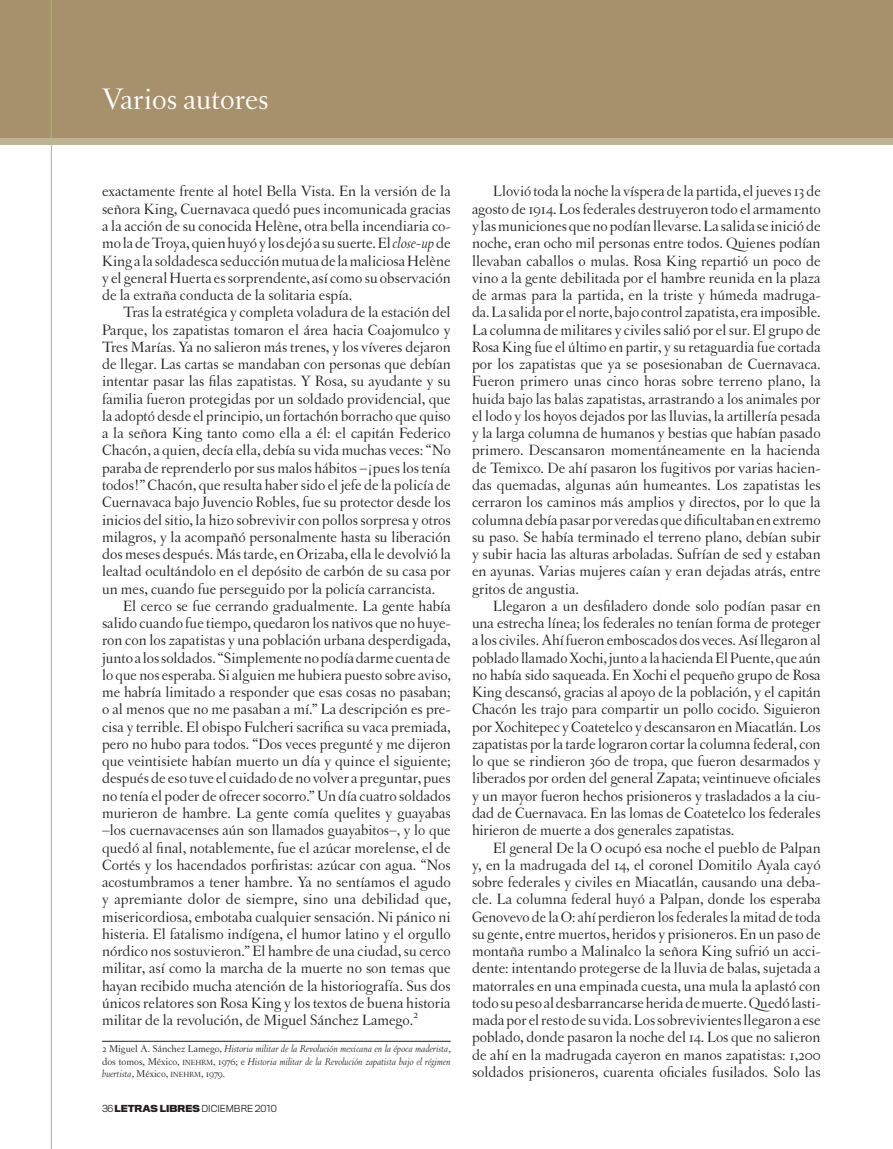
<style>
.page{position:relative;width:893px;height:1149px;background:#fff}
.page>*{position:absolute;margin:0;border:0;box-sizing:border-box;transform-origin:0 0}
.t1{font:31.5px "Letras Oldstyle";color:#fff}
.t2{font:15.75px/17.2px "Letras Oldstyle";color:#231f20;text-align:justify}
.t3{font:italic 10.5px/12.6px "Letras Oldstyle";color:#231f20;text-align:justify}
.t4{font:300 9px "Titling Gothic FB Normal";color:#231f20}
.s1{font-style:italic}
.s2{font-style:normal}
.s3{font-style:normal;font-size:7.8px}
.s4{font-weight:700}
</style>
<div class="page">
<div style="left:0;top:0;width:893px;height:145px;background:#a7916d"></div>
<hr style="left:51px;top:0;width:1px;height:1148px;background:#a8a9ad">
<div style="left:0;top:138px;width:893px;height:7px;background:#beb493"></div>
<hr style="left:102px;top:1040px;width:349px;height:1px;background:#231f20">
<h1 class="t1" style="left:102px;top:81px;width:168px">Varios autores</h1>
<p class="t2" style="left:102px;top:183px;width:350px">exactamente frente al hotel Bella Vista. En la versión de la señora King, Cuernavaca quedó pues incomunicada gracias a la acción de su conocida Helène, otra bella incendiaria co&shy;mo la de Troya, quien huyó y los dejó a su suerte. El <span class="s1">close-up</span> de King a la soldadesca seducción mutua de la maliciosa Helène y el general Huerta es sorprendente, así como su observación de la extraña conducta de la solitaria espía.</p>
<p class="t2" style="left:123px;top:303px;width:329px">Tras la estratégica y completa voladura de la estación del</p>
<p class="t2" style="left:102px;top:321px;width:350px">Parque, los zapatistas tomaron el área hacia Coajomulco y</p>
<p class="t2" style="left:102px;top:338px;width:350px">Tres Marías. Ya no salieron más trenes, y los víveres dejaron</p>
<p class="t2" style="left:102px;top:355px;width:350px">de llegar. Las cartas se mandaban con personas que debían</p>
<p class="t2" style="left:102px;top:372px;width:350px">intentar pasar las filas zapatistas. Y Rosa, su ayudante y su</p>
<p class="t2" style="left:102px;top:390px;width:350px">familia fueron protegidas por un soldado providencial, que</p>
<p class="t2" style="left:102px;top:407px;width:350px">la adoptó desde el principio, un fortachón borracho que quiso</p>
<p class="t2" style="left:102px;top:424px;width:350px">a la señora King tanto como ella a él: el capitán Federico</p>
<p class="t2" style="left:102px;top:441px;width:350px">Chacón, a quien, decía ella, debía su vida muchas veces: “No</p>
<p class="t2" style="left:102px;top:459px;width:350px">paraba de reprenderlo por sus malos hábitos –¡pues los tenía</p>
<p class="t2" style="left:102px;top:476px;width:350px">todos!” Chacón, que resulta haber sido el jefe de la policía de</p>
<p class="t2" style="left:102px;top:493px;width:350px">Cuernavaca bajo Juvencio Robles, fue su protector desde los</p>
<p class="t2" style="left:102px;top:510px;width:350px">inicios del sitio, la hizo sobrevivir con pollos sorpresa y otros</p>
<p class="t2" style="left:102px;top:528px;width:350px">milagros, y la acompañó personalmente hasta su liberación</p>
<p class="t2" style="left:102px;top:545px;width:350px">dos meses después. Más tarde, en Orizaba, ella le devolvió la</p>
<p class="t2" style="left:102px;top:562px;width:350px">lealtad ocultándolo en el depósito de carbón de su casa por</p>
<p class="t2" style="left:102px;top:579px;width:335px">un mes, cuando fue perseguido por la policía carrancista.</p>
<p class="t2" style="left:123px;top:597px;width:329px">El cerco se fue cerrando gradualmente. La gente había</p>
<p class="t2" style="left:102px;top:614px;width:350px">salido cuando fue tiempo, quedaron los nativos que no huye-</p>
<p class="t2" style="left:102px;top:631px;width:350px">ron con los zapatistas y una población urbana desperdigada,</p>
<p class="t2" style="left:102px;top:648px;width:350px">junto a los soldados. “Simplemente no podía darme cuenta de</p>
<p class="t2" style="left:102px;top:666px;width:350px">lo que nos esperaba. Si alguien me hubiera puesto sobre aviso,</p>
<p class="t2" style="left:102px;top:683px;width:350px">me habría limitado a responder que esas cosas no pasaban;</p>
<p class="t2" style="left:102px;top:700px;width:350px">o al menos que no me pasaban a mí.” La descripción es pre-</p>
<p class="t2" style="left:102px;top:717px;width:350px">cisa y terrible. El obispo Fulcheri sacrifica su vaca premiada,</p>
<p class="t2" style="left:102px;top:735px;width:350px">pero no hubo para todos. “Dos veces pregunté y me dijeron</p>
<p class="t2" style="left:102px;top:752px;width:350px">que veintisiete habían muerto un día y quince el siguiente;</p>
<p class="t2" style="left:102px;top:769px;width:350px">después de eso tuve el cuidado de no volver a preguntar, pues</p>
<p class="t2" style="left:102px;top:786px;width:350px">no tenía el poder de ofrecer socorro.” Un día cuatro soldados</p>
<p class="t2" style="left:102px;top:804px;width:350px">murieron de hambre. La gente comía quelites y guayabas</p>
<p class="t2" style="left:102px;top:821px;width:350px">–los cuernavacenses aún son llamados guayabitos–, y lo que</p>
<p class="t2" style="left:102px;top:838px;width:350px">quedó al final, notablemente, fue el azúcar morelense, el de</p>
<p class="t2" style="left:102px;top:855px;width:350px">Cortés y los hacendados porfiristas: azúcar con agua. “Nos</p>
<p class="t2" style="left:102px;top:873px;width:350px">acostumbramos a tener hambre. Ya no sentíamos el agudo</p>
<p class="t2" style="left:102px;top:890px;width:350px">y apremiante dolor de siempre, sino una debilidad que,</p>
<p class="t2" style="left:102px;top:907px;width:350px">misericordiosa, embotaba cualquier sensación. Ni pánico ni</p>
<p class="t2" style="left:102px;top:924px;width:350px">histeria. El fatalismo indígena, el humor latino y el orgullo</p>
<p class="t2" style="left:102px;top:942px;width:350px">nórdico nos sostuvieron.” El hambre de una ciudad, su cerco</p>
<p class="t2" style="left:102px;top:959px;width:350px">militar, así como la marcha de la muerte no son temas que</p>
<p class="t2" style="left:102px;top:976px;width:350px">hayan recibido mucha atención de la historiografía. Sus dos</p>
<p class="t2" style="left:102px;top:993px;width:350px">únicos relatores son Rosa King y los textos de buena historia</p>
<p class="t2" style="left:102px;top:1011px;width:318px">militar de la revolución, de Miguel Sánchez Lamego.<sup>2</sup></p>
<p class="t3" style="left:102px;top:1042px;width:350px"><span class="s2">2 Miguel A. Sánchez Lamego,</span> Historia militar de la Revolución mexicana en la época maderista<span class="s2">, dos tomos, México,</span> <span class="s3">INEHRM</span><span class="s2">, 1976; e</span> Historia militar de la Revolución zapatista bajo el régimen huertista<span class="s2">, México,</span> <span class="s3">INEHRM</span><span class="s2">, 1979.</span></p>
<p class="t4" style="left:102px;top:1102px;width:176px">36 <span class="s4">LETRAS LIBRES</span> DICIEMBRE 2010</p>
<p class="t2" style="left:472px;top:183px;width:350px;text-indent:21px">Llovió toda la noche la víspera de la partida, el jueves 13 de agosto de 1914. Los federales destruyeron todo el armamento y las municiones que no podían llevarse. La salida se inició de noche, eran ocho mil personas entre todos. Quienes podían llevaban caballos o mulas. Rosa King repartió un poco de vino a la gente debilitada por el hambre reunida en la plaza de armas para la partida, en la triste y húmeda madruga&shy;da. La salida por el norte, bajo control zapatista, era imposible.<br>La columna de militares y civiles salió por el sur. El grupo de Rosa King fue el último en partir, y su retaguardia fue cortada por los zapatistas que ya se posesionaban de Cuernavaca.<br>Fueron primero unas cinco horas sobre terreno plano, la huida bajo las balas zapatistas, arrastrando a los animales por el lodo y los hoyos dejados por las lluvias, la artillería pesada y la larga columna de humanos y bestias que habían pasado primero. Descansaron momentáneamente en la hacienda de Temixco. De ahí pasaron los fugitivos por varias hacien&shy;das quemadas, algunas aún humeantes. Los zapatistas les cerraron los caminos más amplios y directos, por lo que la columna debía pasar por veredas que dificultaban en extremo su paso. Se había terminado el terreno plano, debían subir y subir hacia las alturas arboladas. Sufrían de sed y estaban en ayunas. Varias mujeres caían y eran dejadas atrás, entre gritos de angustia.</p>
<p class="t2" style="left:472px;top:597px;width:350px;text-indent:21px">Llegaron a un desfiladero donde solo podían pasar en una estrecha línea; los federales no tenían forma de proteger a los civiles. Ahí fueron emboscados dos veces. Así llegaron al poblado llamado Xochi, junto a la hacienda El Puente, que aún no había sido saqueada. En Xochi el pequeño grupo de Rosa King descansó, gracias al apoyo de la población, y el capitán Chacón les trajo para compartir un pollo cocido. Siguieron por Xochitepec y Coatetelco y descansaron en Miacatlán. Los zapatistas por la tarde lograron cortar la columna federal, con lo que se rindieron 360 de tropa, que fueron desarmados y liberados por orden del general Zapata; veintinueve oficiales y un mayor fueron hechos prisioneros y trasladados a la ciu&shy;dad de Cuernavaca. En las lomas de Coatetelco los federales hirieron de muerte a dos generales zapatistas.</p>
<p class="t2" style="left:472px;top:838px;width:350px;text-indent:21px">El general De la O ocupó esa noche el pueblo de Palpan y, en la madrugada del 14, el coronel Domitilo Ayala cayó sobre federales y civiles en Miacatlán, causando una deba&shy;cle. La columna federal huyó a Palpan, donde los esperaba Genovevo de la O: ahí perdieron los federales la mitad de toda su gente, entre muertos, heridos y prisioneros. En un paso de montaña rumbo a Malinalco la señora King sufrió un acci&shy;dente: intentando protegerse de la lluvia de balas, sujetada a matorrales en una empinada cuesta, una mula la aplastó con todo su peso al desbarrancarse herida de muerte. Quedó lasti&shy;mada por el resto de su vida. Los sobrevivientes llegaron a ese poblado, donde pasaron la noche del 14. Los que no salieron de ahí en la madrugada cayeron en manos zapatistas: 1,200 soldados prisioneros, cuarenta oficiales fusilados. Solo las</p>
</div>
